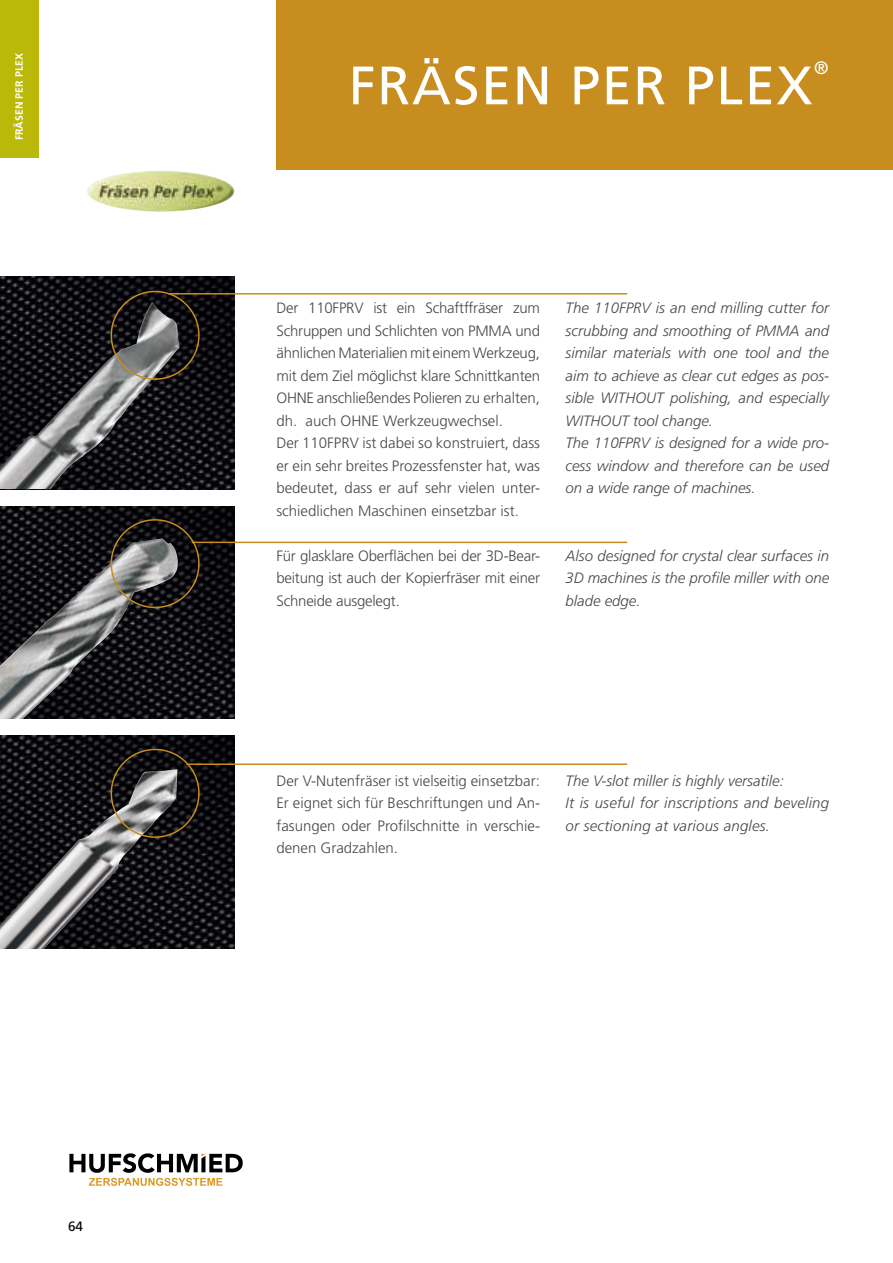
<style>
.page{position:relative;width:893px;height:1263px;background:#fff}
.page>*{position:absolute;margin:0;border:0;box-sizing:border-box;transform-origin:0 0}
.t1{font:54px "Frutiger";letter-spacing:.03em;color:#fff}
.t2{font:18px "Frutiger";color:#fff}
.t3{font:300 15px/22.5px "Frutiger";letter-spacing:-.015em;color:#484848;text-align:justify}
.t4{font:italic 300 15px/22.5px "Frutiger";color:#484848}
.t5{font:13.5px "Frutiger";color:#000}
.t6{font:700 10.5px "Frutiger";letter-spacing:.005em;color:#fff}
</style>
<div class="page">
<div style="left:0;top:0;width:38px;height:157px;background:#bab808"></div>
<div style="left:276px;top:0;width:617px;height:170px;background:#c88d1f"></div>
<img style="left:0;top:276px;width:235px;height:213px">
<img style="left:0;top:506px;width:235px;height:213px">
<hr style="left:169px;top:293px;width:458px;height:2px;background:#c88d1f">
<hr style="left:192px;top:542px;width:435px;height:1px;background:#c88d1f">
<img style="left:0;top:736px;width:235px;height:212px">
<hr style="left:186px;top:763px;width:441px;height:2px;background:#c88d1f">
<img style="left:0;top:300px;width:179px;height:189px">
<img style="left:0;top:769px;width:178px;height:179px">
<img style="left:158px;top:171px;width:67px;height:11px">
<img style="left:0;top:538px;width:179px;height:181px">
<svg style="left:69px;top:1153px;width:174px;height:33px"></svg>
<p class="t6" style="left:13px;top:140px;width:89px;rotate:-90deg">FRÄSEN PER PLEX</p>
<p class="t5" style="left:68px;top:1218px;width:17px">64</p>
<h1 class="t1" style="left:349px;top:54px;width:465px">FRÄSEN PER PLEX</h1>
<p class="t2" style="left:814px;top:57px;width:16px">®</p>
<p class="t3" style="left:276px;top:297px;width:265px;text-align:left">Der 110FPRV ist ein Schaftffräser zum Schruppen und Schlichten von PMMA und ähnlichen Materialien mit einem Werkzeug, mit dem Ziel möglichst klare Schnittkanten OHNE anschließendes Polieren zu erhalten, dh. auch OHNE Werkzeugwechsel.<br>Der 110FPRV ist dabei so konstruiert, dass er ein sehr breites Prozessfenster hat, was bedeutet, dass er auf sehr vielen unter&shy;schiedlichen Maschinen einsetzbar ist.</p>
<p class="t3" style="left:276px;top:544px;width:265px">Für glasklare Oberflächen bei der 3D-Bear&shy;beitung ist auch der Kopierfräser mit einer Schneide ausgelegt.</p>
<p class="t4" style="left:566px;top:297px;width:265px">The 110FPRV is an end milling cutter for scrubbing and smoothing of PMMA and similar materials with one tool and the aim to achieve as clear cut edges as pos&shy;sible WITHOUT polishing, and especially WITHOUT tool change.<br>The 110FPRV is designed for a wide pro&shy;cess window and therefore can be used on a wide range of machines.</p>
<p class="t4" style="left:566px;top:544px;width:265px;text-align:justify">Also designed for crystal clear surfaces in 3D machines is the profile miller with one blade edge.</p>
<p class="t3" style="left:276px;top:769px;width:265px">Der V-Nutenfräser ist vielseitig einsetzbar:<br>Er eignet sich für Beschriftungen und An&shy;fasungen oder Profilschnitte in verschie&shy;denen Gradzahlen.</p>
<p class="t4" style="left:566px;top:769px;width:265px">The V-slot miller is highly versatile:<br>It is useful for inscriptions and beveling or sectioning at various angles.</p>
</div>
